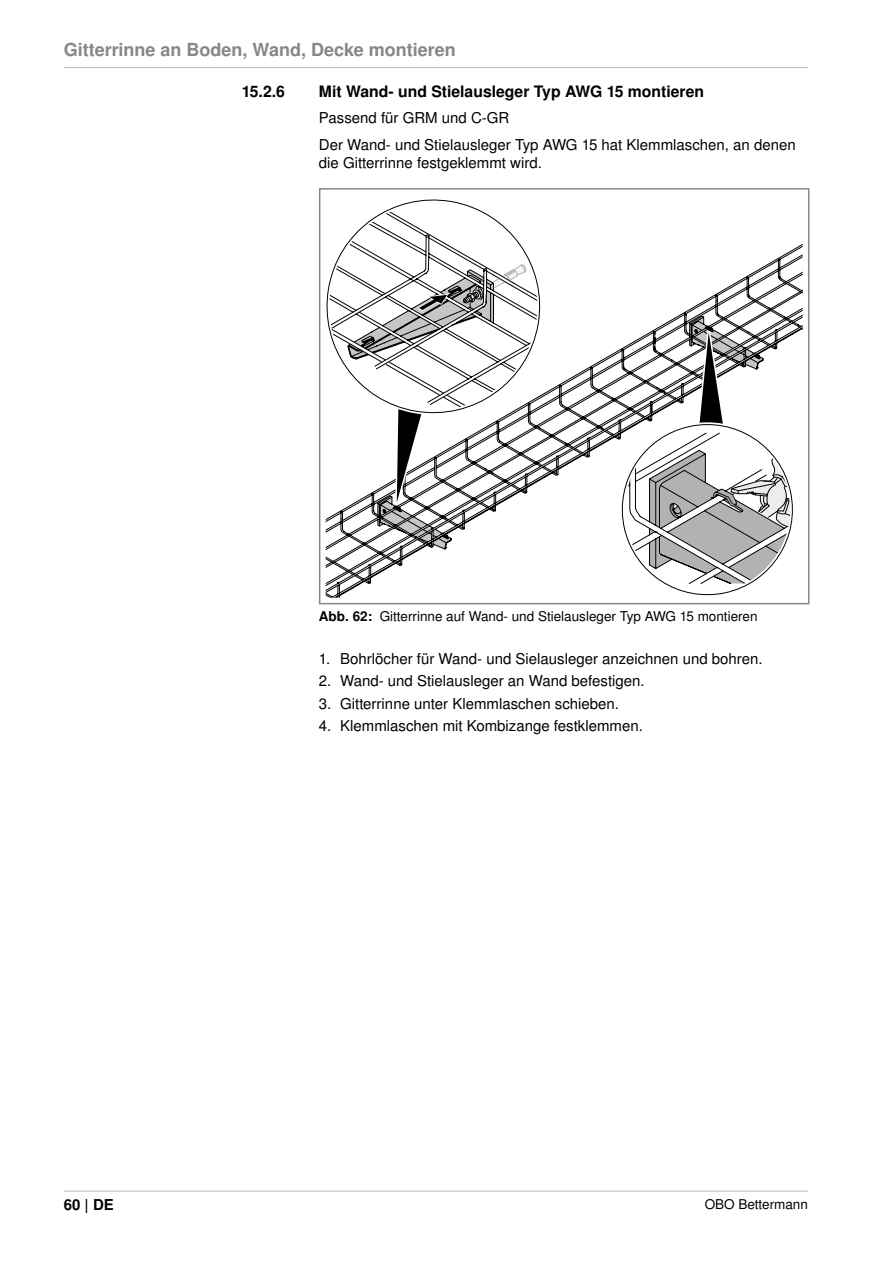
<style>
.page{position:relative;width:893px;height:1263px;background:#fff}
.page>*{position:absolute;margin:0;border:0;box-sizing:border-box;transform-origin:0 0}
.t1{font:700 18px "Nimbus San LOT";color:#878787}
.t2{font:700 15.75px "Nimbus San LOT";color:#000}
.t3{font:15px/26.5px "Nimbus San LOT";color:#000}
.t4{font:700 15px "Nimbus San LOT";color:#000}
.t5{font:13.5px "Nimbus San LOT";color:#000}
.s1{font-weight:700}
</style>
<div class="page">
<hr style="left:64px;top:67px;width:744px;height:1px;background:#bababa">
<hr style="left:64px;top:1191px;width:744px;height:1px;background:#bababa">
<svg style="left:325px;top:199px;width:478px;height:399px"></svg>
<div style="left:319px;top:188px;width:490px;height:416px;border:2px solid #878787"></div>
<p class="t1" style="left:64px;top:39px;width:394px">Gitterrinne an Boden, Wand, Decke montieren</p>
<p class="t2" style="left:242px;top:82px;width:45px">15.2.6</p>
<p class="t2" style="left:319px;top:82px;width:387px">Mit Wand- und Stielausleger Typ AWG 15 montieren</p>
<p class="t3" style="left:319px;top:105px;width:478px">Passend für GRM und C-GR<br>Der Wand- und Stielausleger Typ AWG 15 hat Klemmlaschen, an denen</p>
<p class="t3" style="left:319px;top:150px;width:224px">die Gitterrinne festgeklemmt wird.</p>
<p class="t5" style="left:319px;top:608px;width:440px"><span class="s1">Abb. 62:</span> Gitterrinne auf Wand- und Stielausleger Typ AWG 15 montieren</p>
<p class="t3" style="left:319px;top:646px;width:445px">1. Bohrlöcher für Wand- und Sielausleger anzeichnen und bohren.</p>
<p class="t3" style="left:319px;top:668px;width:327px">2. Wand- und Stielausleger an Wand befestigen.</p>
<p class="t3" style="left:319px;top:690px;width:302px">3. Gitterrinne unter Klemmlaschen schieben.</p>
<p class="t3" style="left:319px;top:713px;width:325px">4. Klemmlaschen mit Kombizange festklemmen.</p>
<p class="t4" style="left:64px;top:1196px;width:52px">60 | DE</p>
<p class="t5" style="left:705px;top:1196px;width:105px">OBO Bettermann</p>
</div>
